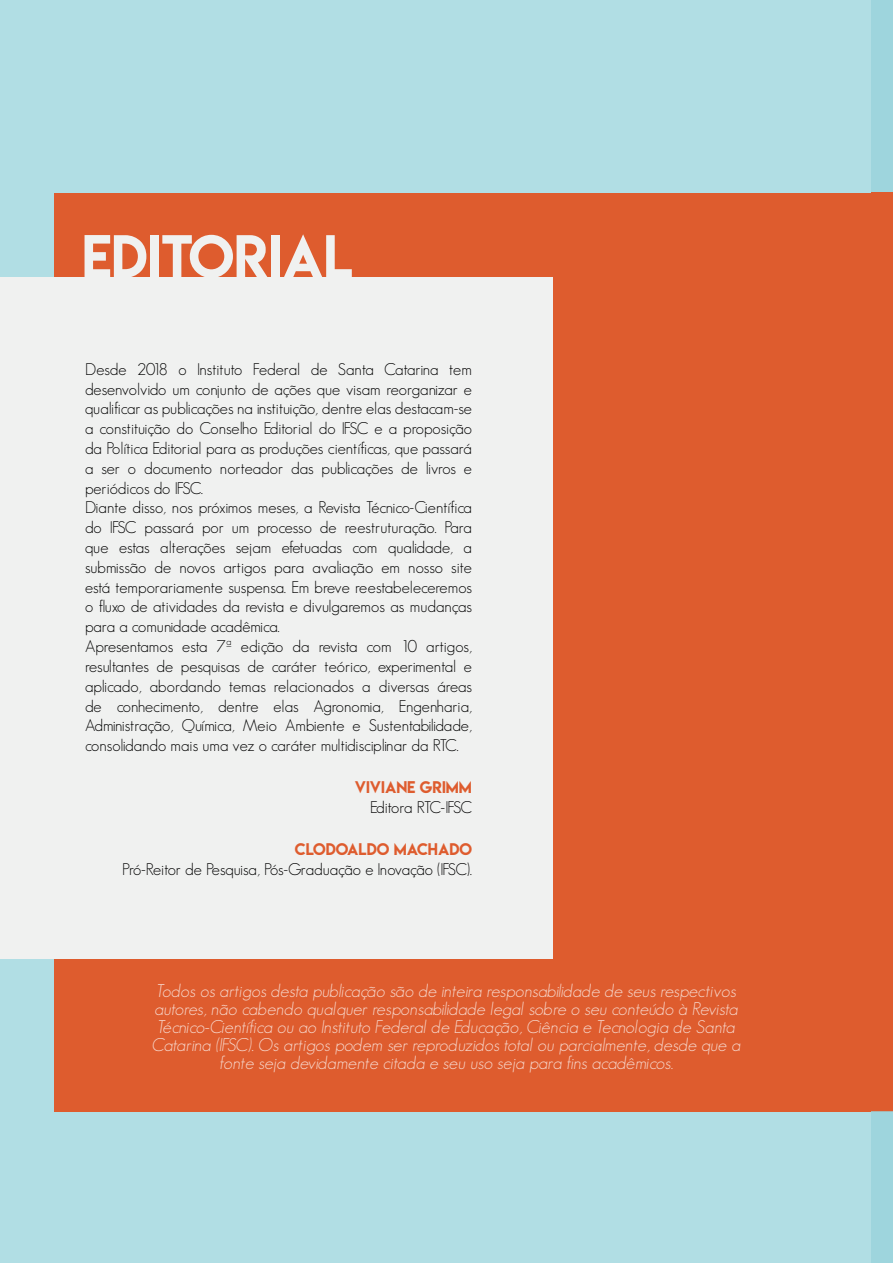
<style>
.page{position:relative;width:893px;height:1263px;background:#b1dee4}
.page>*{position:absolute;margin:0;border:0;box-sizing:border-box;transform-origin:0 0}
.t1{font:54px "Lemon Milk";color:#f0f1f0}
.t2{font:italic 300 18px/18px "Geosans";color:#fff;text-align:center}
.t3{font:300 16.5px/19.8px "Geosans";color:#000}
.t4{font:300 16.5px "Geosans";letter-spacing:-.05em;color:#000}
.t5{font:15px "Lemon Milk";color:#de5c2e}
</style>
<div class="page">
<div style="left:54px;top:193px;width:839px;height:918px;background:#de5c2e"></div>
<div style="left:0;top:278px;width:553px;height:681px;background:#f0f1f0"></div>
<div style="left:872px;top:0;width:21px;height:1263px;background:#98d3db"></div>
<div style="left:872px;top:193px;width:21px;height:918px;background:#de5c2e"></div>
<h1 class="t1" style="left:82px;top:218px;width:272px">EDITORIAL</h1>
<p class="t3" style="left:85px;top:359px;width:388px">Desde 2018 o Instituto Federal de Santa Catarina tem desenvolvido um conjunto de ações que visam reorganizar e qualificar as publicações na instituição, dentre elas destacam-se a constituição do Conselho Editorial do IFSC e a proposição da Política Editorial para as produções científicas, que passará a ser o documento norteador das publicações de livros e periódicos do IFSC.<br>Diante disso, nos próximos meses, a Revista Técnico-Científica do IFSC passará por um processo de reestruturação. Para que estas alterações sejam efetuadas com qualidade, a submissão de novos artigos para avaliação em nosso site está temporariamente suspensa. Em breve reestabeleceremos o fluxo de atividades da revista e divulgaremos as mudanças para a comunidade acadêmica.<br>Apresentamos esta 7ª edição da revista com 10 artigos, resultantes de pesquisas de caráter teórico, experimental e aplicado, abordando temas relacionados a diversas áreas de conhecimento, dentre elas Agronomia, Engenharia, Administração, Química, Meio Ambiente e Sustentabilidade, consolidando mais uma vez o caráter multidisciplinar da RTC.</p>
<p class="t5" style="left:355px;top:777px;width:119px">VIVIANE GRIMM</p>
<p class="t4" style="left:370px;top:798px;width:103px">Editora RTC-IFSC</p>
<p class="t5" style="left:295px;top:839px;width:179px">CLODOALDO MACHADO</p>
<p class="t3" style="left:122px;top:860px;width:351px">Pró-Reitor de Pesquisa, Pós-Graduação e Inovação (IFSC).</p>
<p class="t2" style="left:152px;top:982px;width:590px">Todos os artigos desta publicação são de inteira responsabilidade de seus respectivos autores, não cabendo qualquer responsabilidade legal sobre o seu conteúdo à Revista Técnico-Científica ou ao Instituto Federal de Educação, Ciência e Tecnologia de Santa Catarina (IFSC). Os artigos podem ser reproduzidos total ou parcialmente, desde que a fonte seja devidamente citada e seu uso seja para fins acadêmicos.</p>
</div>
